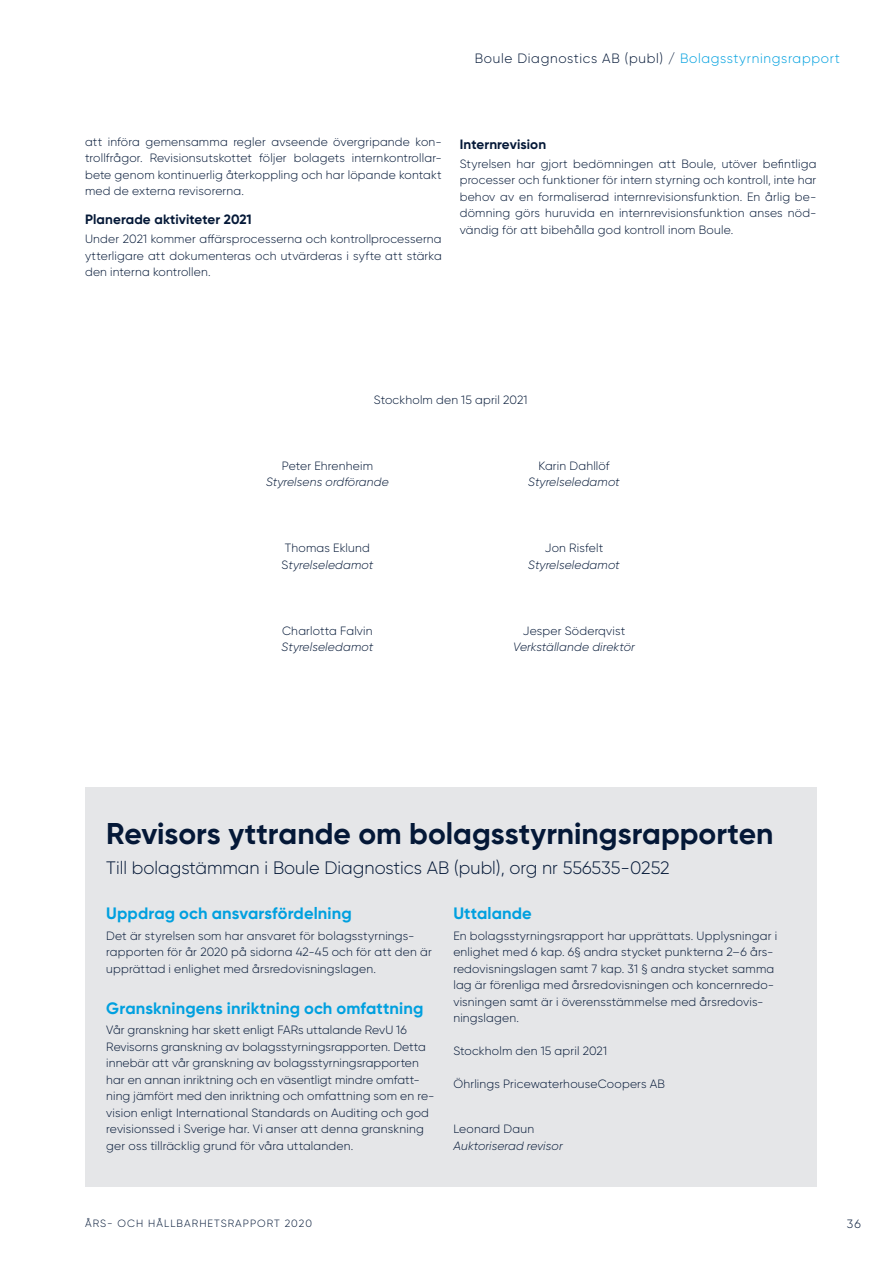
<style>
.page{position:relative;width:893px;height:1263px;background:#fff}
.page>*{position:absolute;margin:0;border:0;box-sizing:border-box;transform-origin:0 0}
.Rubrik_2020{font:700 30px "Gilroy";color:#041837}
.b-Intro3_2020{font:300 18px "Gilroy";color:#041837}
.b-Mellanrubrik1_blue{font:700 16.5px "Gilroy";letter-spacing:.005em;color:#00a0df}
.t1{font:300 13.5px "Gilroy";letter-spacing:.05em;color:#041837}
.b-Mellanrubrik2_blac{font:700 13.5px "Gilroy";letter-spacing:.01em;color:#041837}
.b-Bröd_2020{font:300 12px/16.5px "Gilroy";letter-spacing:.015em;color:#041837;text-align:justify}
.b-Bröd_2020-2{font:italic 300 12px "Gilroy";letter-spacing:.01em;color:#041837}
.t2{font:300 10.5px "Gilroy";letter-spacing:.1em;color:#041837}
.s1{color:#00a0df}
.s2{font-style:normal}
</style>
<div class="page">
<div style="left:85px;top:787px;width:731px;height:399px;background:#e5e6e8"></div>
<p class="t1" style="left:475px;top:50px;width:367px">Boule Diagnostics AB (publ) / <span class="s1">Bolagsstyrningsrapport</span></p>
<p class="b-Bröd_2020" style="left:85px;top:133px;width:358px">att införa gemensamma regler avseende övergripande kon&shy;trollfrågor. Revisionsutskottet följer bolagets internkontrollar&shy;bete genom kontinuerlig återkoppling och har löpande kontakt med de externa revisorerna.</p>
<p class="b-Mellanrubrik2_blac" style="left:85px;top:211px;width:168px">Planerade aktiviteter 2021</p>
<p class="b-Bröd_2020" style="left:85px;top:230px;width:358px">Under 2021 kommer affärsprocesserna och kontrollprocesserna ytterligare att dokumenteras och utvärderas i syfte att stärka den interna kontrollen.</p>
<p class="b-Mellanrubrik2_blac" style="left:460px;top:136px;width:88px">Internrevision</p>
<p class="b-Bröd_2020" style="left:460px;top:155px;width:358px">Styrelsen har gjort bedömningen att Boule, utöver befintliga processer och funktioner för intern styrning och kontroll, inte har behov av en formaliserad internrevisionsfunktion. En årlig be&shy;dömning görs huruvida en internrevisionsfunktion anses nöd&shy;vändig för att bibehålla god kontroll inom Boule.</p>
<p class="b-Bröd_2020" style="left:374px;top:391px;width:155px">Stockholm den 15 april 2021</p>
<p class="b-Bröd_2020" style="left:282px;top:457px;width:93px">Peter Ehrenheim</p>
<p class="b-Bröd_2020-2" style="left:266px;top:475px;width:124px">Styrelsens ordförande</p>
<p class="b-Bröd_2020" style="left:538px;top:457px;width:73px">Karin Dahllöf</p>
<p class="b-Bröd_2020-2" style="left:528px;top:475px;width:93px">Styrelseledamot</p>
<p class="b-Bröd_2020" style="left:285px;top:540px;width:87px">Thomas Eklund</p>
<p class="b-Bröd_2020-2" style="left:282px;top:557px;width:93px"><span class="s2">S</span>tyrelseledamot</p>
<p class="b-Bröd_2020" style="left:545px;top:540px;width:60px">Jon Risfelt</p>
<p class="b-Bröd_2020-2" style="left:528px;top:557px;width:93px">Styrelseledamot</p>
<p class="b-Bröd_2020" style="left:282px;top:622px;width:92px">Charlotta Falvin</p>
<p class="b-Bröd_2020-2" style="left:282px;top:640px;width:93px">Styrelseledamot</p>
<p class="b-Bröd_2020" style="left:523px;top:622px;width:104px">Jesper Söderqvist</p>
<p class="b-Bröd_2020-2" style="left:513px;top:640px;width:123px">Verkställande direktör</p>
<p class="Rubrik_2020" style="left:106px;top:814px;width:669px">Revisors yttrande om bolagsstyrningsrapporten</p>
<p class="b-Intro3_2020" style="left:106px;top:856px;width:565px">Till bolagstämman i Boule Diagnostics AB (publ), org nr 556535-0252</p>
<p class="b-Mellanrubrik1_blue" style="left:106px;top:903px;width:247px">Uppdrag och ansvarsfördelning</p>
<p class="b-Bröd_2020" style="left:106px;top:927px;width:327px;text-align:left">Det är styrelsen som har ansvaret för bolagsstyrnings&shy;rapporten för år 2020 på sidorna 42-45 och för att den är upprättad i enlighet med årsredovisningslagen.</p>
<p class="b-Mellanrubrik1_blue" style="left:106px;top:997px;width:319px">Granskningens inriktning och omfattning</p>
<p class="b-Bröd_2020" style="left:106px;top:1022px;width:330px;text-align:left">Vår granskning har skett enligt FARs uttalande RevU 16<br>Revisorns granskning av bolagsstyrningsrapporten. Detta innebär att vår granskning av bolagsstyrningsrapporten har en annan inriktning och en väsentligt mindre omfatt&shy;ning jämfört med den inriktning och omfattning som en re&shy;vision enligt International Standards on Auditing och god revisionssed i Sverige har. Vi anser att denna granskning ger oss tillräcklig grund för våra uttalanden.</p>
<p class="b-Mellanrubrik1_blue" style="left:453px;top:903px;width:80px">Uttalande</p>
<p class="b-Bröd_2020" style="left:453px;top:927px;width:325px;text-align:left">En bolagsstyrningsrapport har upprättats. Upplysningar i enlighet med 6 kap. 6§ andra stycket punkterna 2–6 års&shy;redovisningslagen samt 7 kap. 31 § andra stycket samma lag är förenliga med årsredovisningen och koncernredo&shy;visningen samt är i överensstämmelse med årsredovis&shy;ningslagen.</p>
<p class="b-Bröd_2020" style="left:453px;top:1043px;width:155px">Stockholm den 15 april 2021</p>
<p class="b-Bröd_2020" style="left:453px;top:1076px;width:213px">Öhrlings PricewaterhouseCoopers AB</p>
<p class="b-Bröd_2020" style="left:453px;top:1121px;width:82px">Leonard Daun</p>
<p class="b-Bröd_2020-2" style="left:453px;top:1138px;width:111px">Auktoriserad revisor</p>
<p class="t2" style="left:85px;top:1217px;width:228px">ÅRS- OCH HÅLLBARHETSRAPPORT 2020</p>
<p class="b-Bröd_2020" style="left:847px;top:1215px;width:16px">36</p>
</div>
